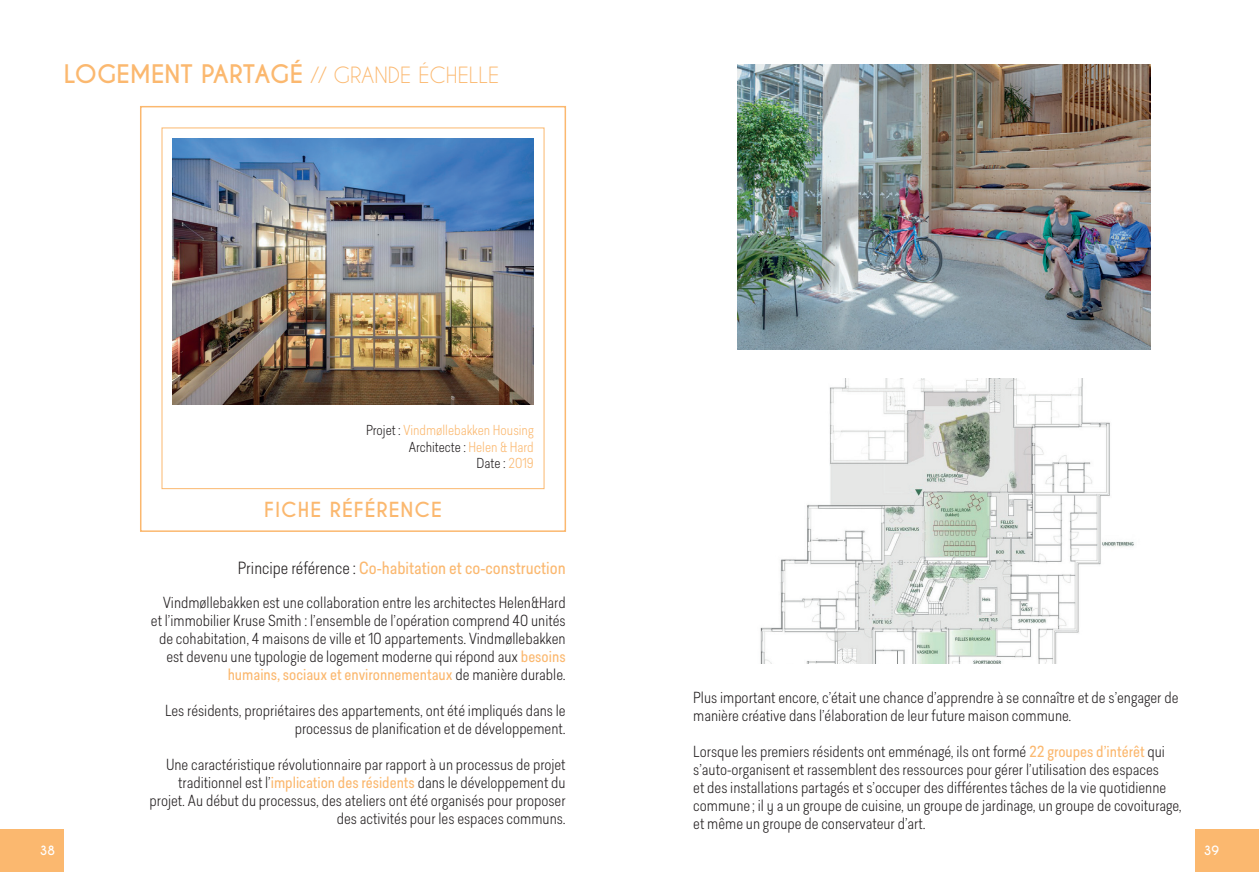
<style>
.page{position:relative;width:1259px;height:893px;background:#fff}
.page>*{position:absolute;margin:0;border:0;box-sizing:border-box;transform-origin:0 0}
.t1{font:700 24px "Caviar Dreams";color:#fbb86f}
.t2{font:700 19.5px "Caviar Dreams";letter-spacing:.05em;color:#fbb86f}
.t3{font:16.5px "Predige";color:#fbb86f}
.t4{font:300 15px/18px "Predige";color:#231f20;text-align:right}
.t5{font:300 13.5px/16.2px "Predige";color:#fbb86f;text-align:right}
.t6{font:700 12px "Caviar Dreams";color:#fff}
.s1{font-weight:400;font-size:21px}
.s2{color:#231f20}
.s3{font-weight:300;color:#231f20}
.s4{font-weight:400;color:#fbb86f}
</style>
<div class="page">
<div style="left:1195px;top:829px;width:64px;height:43px;background:#fbb86f"></div>
<div style="left:0;top:829px;width:64px;height:43px;background:#fbb86f"></div>
<div style="left:140px;top:106px;width:426px;height:426px;border:2px solid #fbb86f"></div>
<img style="left:172px;top:138px;width:362px;height:267px">
<img style="left:738px;top:65px;width:412px;height:284px">
<img style="left:760px;top:379px;width:374px;height:285px">
<h1 class="t1" style="left:64px;top:59px;width:437px">LOGEMENT PARTAGÉ <span class="s1">// GRANDE ÉCHELLE</span></h1>
<p class="t5" style="left:366px;top:422px;width:169px"><span class="s2">Projet :</span> Vindmøllebakken Housing<br><span class="s2">Architecte :</span> Helen &amp; Hard<br><span class="s2">Date :</span> 2019</p>
<h2 class="t2" style="left:264px;top:498px;width:179px">FICHE RÉFÉRENCE</h2>
<p class="t3" style="left:238px;top:556px;width:329px"><span class="s3">Principe référence :</span> Co-habitation et co-construction</p>
<p class="t4" style="left:151px;top:593px;width:416px">Vindmøllebakken est une collaboration entre les architectes Helen&amp;Hard et l’immobilier Kruse Smith : l’ensemble de l’opération comprend 40 unités de cohabitation, 4 maisons de ville et 10 appartements. Vindmøllebakken est devenu une typologie de logement moderne qui répond aux <span class="s4">besoins humains, sociaux et environnementaux</span> de manière durable.</p>
<p class="t4" style="left:165px;top:701px;width:402px">Les résidents, propriétaires des appartements, ont été impliqués dans le processus de planification et de développement.</p>
<p class="t4" style="left:150px;top:755px;width:417px">Une caractéristique révolutionnaire par rapport à un processus de projet traditionnel est l’<span class="s4">implication des résidents</span> dans le développement du projet. Au début du processus, des ateliers ont été organisés pour proposer des activités pour les espaces communs.</p>
<p class="t4" style="left:693px;top:688px;width:487px;text-align:left">Plus important encore, c’était une chance d’apprendre à se connaître et de s’engager de manière créative dans l’élaboration de leur future maison commune.</p>
<p class="t4" style="left:693px;top:742px;width:490px;text-align:left">Lorsque les premiers résidents ont emménagé, ils ont formé <span class="s4">22 groupes d’intérêt</span> qui s’auto-organisent et rassemblent des ressources pour gérer l’utilisation des espaces<br>et des installations partagés et s’occuper des différentes tâches de la vie quotidienne commune ; il y a un groupe de cuisine, un groupe de jardinage, un groupe de covoiturage, et même un groupe de conservateur d’art.</p>
<p class="t6" style="left:40px;top:843px;width:17px">38</p>
<p class="t6" style="left:1204px;top:843px;width:17px">39</p>
</div>
